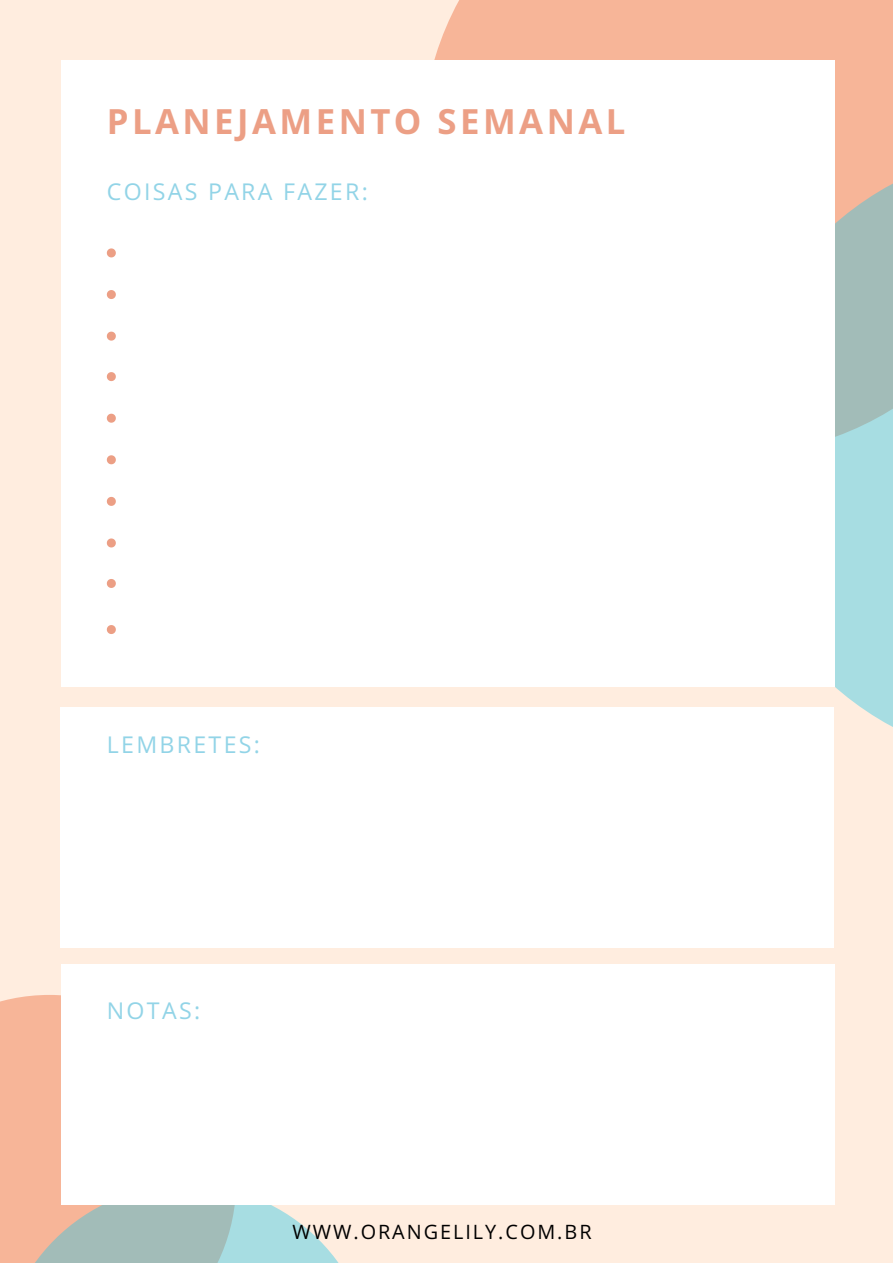
<style>
.page{position:relative;width:893px;height:1263px;background:#fff}
.page>*{position:absolute;margin:0;border:0;box-sizing:border-box;transform-origin:0 0}
.t1{font:700 34.65px "Open Sans";letter-spacing:.1em;color:#ec9f85}
.t2{font:23.1px "Open Sans";letter-spacing:.1em;color:#92d4e7}
.t3{font:19.8px "Open Sans";letter-spacing:.1em;color:#000}
</style>
<div class="page">
<div style="left:0;top:0;width:892px;height:1262px;background:#ffeddf"></div>
<div style="left:422px;top:0;width:470px;height:147px;background:#f7b598"></div>
<svg style="left:833px;top:147px;width:59px;height:616px;background:#b6d0cd"></svg>
<div style="left:0;top:995px;width:61px;height:190px;background:#f7b598"></div>
<svg style="left:0;top:1185px;width:338px;height:77px;background:#bec5bd"></svg>
<div style="left:61px;top:61px;width:773px;height:626px;background:#fff"></div>
<div style="left:61px;top:964px;width:773px;height:241px;background:#fff"></div>
<svg style="left:107px;top:248px;width:9px;height:9px"></svg>
<svg style="left:107px;top:290px;width:9px;height:9px"></svg>
<svg style="left:107px;top:332px;width:9px;height:9px"></svg>
<svg style="left:107px;top:372px;width:9px;height:9px"></svg>
<svg style="left:107px;top:414px;width:9px;height:9px"></svg>
<svg style="left:107px;top:455px;width:9px;height:9px"></svg>
<svg style="left:107px;top:497px;width:9px;height:9px"></svg>
<svg style="left:107px;top:538px;width:9px;height:9px"></svg>
<svg style="left:107px;top:579px;width:9px;height:9px"></svg>
<svg style="left:107px;top:625px;width:9px;height:9px"></svg>
<div style="left:60px;top:707px;width:773px;height:241px;background:#fff"></div>
<h1 class="t1" style="left:107px;top:97px;width:520px">PLANEJAMENTO SEMANAL</h1>
<p class="t2" style="left:107px;top:175px;width:262px">COISAS PARA FAZER:</p>
<p class="t2" style="left:107px;top:728px;width:155px">LEMBRETES:</p>
<p class="t2" style="left:107px;top:994px;width:95px">NOTAS:</p>
<p class="t3" style="left:292px;top:1218px;width:301px">WWW.ORANGELILY.COM.BR</p>
</div>
